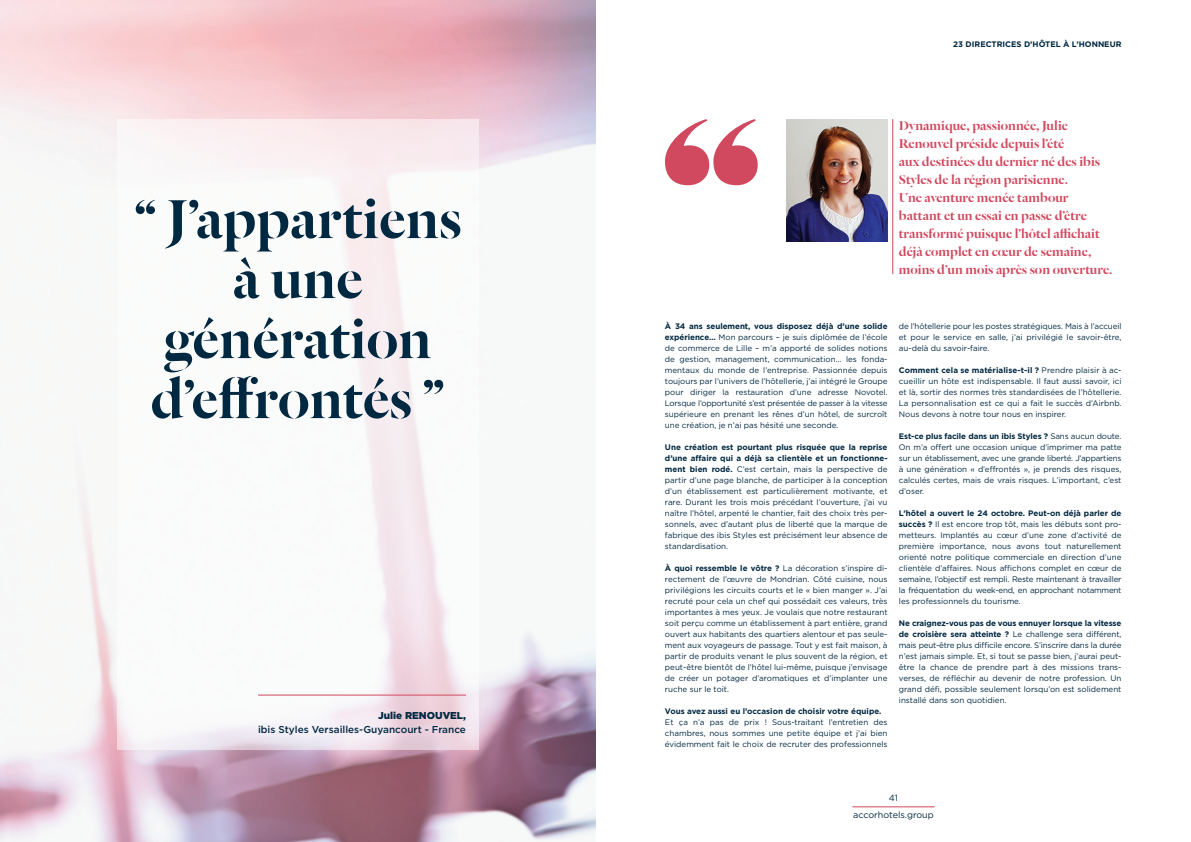
<style>
.page{position:relative;width:1191px;height:842px;background:#fff}
.page>*{position:absolute;margin:0;border:0;box-sizing:border-box;transform-origin:0 0}
.t1{font:500 60px/60px "Dala Floda";color:#002841;text-align:center}
.t2{font:500 14px/18px "Dala Floda";color:#d1495f}
.t3{font:500 10px "Gotham";color:#002841}
.t4{font:900 10px "Gotham";color:#002841}
.t5{font:9px/17px "Gotham";color:#002841;text-align:center}
.t6{font:8px/11px "Gotham";color:#002841;text-align:justify}
.t7{font:700 8px "Gotham";color:#002841}
.s1{font-weight:700}
</style>
<div class="page">
<hr style="left:852px;top:806px;width:82px;height:1px;background:#d1495f">
<img style="left:0;top:0;width:595px;height:842px">
<img style="left:786px;top:119px;width:101px;height:123px">
<svg style="left:117px;top:119px;width:362px;height:630px"></svg>
<hr style="left:892px;top:119px;width:1px;height:155px;background:#d1495f">
<svg style="left:665px;top:119px;width:92px;height:66px"></svg>
<hr style="left:258px;top:694px;width:208px;height:1px;background:#d1495f">
<h1 class="t1" style="left:134px;top:187px;width:329px">“ J’appartiens à une génération d’effrontés ”</h1>
<p class="t4" style="left:378px;top:709px;width:89px">Julie RENOUVEL,</p>
<p class="t3" style="left:258px;top:723px;width:209px">ibis Styles Versailles-Guyancourt - France</p>
<p class="t7" style="left:953px;top:39px;width:170px">23 DIRECTRICES D’HÔTEL À L’HONNEUR</p>
<p class="t2" style="left:899px;top:116px;width:215px">Dynamique, passionnée, Julie Renouvel préside depuis l’été<br>aux destinées du dernier né des ibis Styles de la région parisienne.<br>Une aventure menée tambour battant et un essai en passe d’être transformé puisque l’hôtel affichait déjà complet en cœur de semaine, moins d’un mois après son ouverture.</p>
<p class="t6" style="left:665px;top:320px;width:224px"><span class="s1">À 34 ans seulement, vous disposez déjà d’une solide expérience…</span> Mon parcours – je suis diplômée de l’école de commerce de Lille – m’a apporté de solides notions de gestion, management, communication… les fonda&shy;mentaux du monde de l’entreprise. Passionnée depuis toujours par l’univers de l’hôtellerie, j’ai intégré le Groupe pour diriger la restauration d’une adresse Novotel.<br>Lorsque l’opportunité s’est présentée de passer à la vitesse supérieure en prenant les rênes d’un hôtel, de surcroît une création, je n’ai pas hésité une seconde.</p>
<p class="t6" style="left:665px;top:441px;width:224px"><span class="s1">Une création est pourtant plus risquée que la reprise d’une affaire qui a déjà sa clientèle et un fonctionne&shy;ment bien rodé.</span> C’est certain, mais la perspective de partir d’une page blanche, de participer à la conception d’un établissement est particulièrement motivante, et rare. Durant les trois mois précédant l’ouverture, j’ai vu naître l’hôtel, arpenté le chantier, fait des choix très per&shy;sonnels, avec d’autant plus de liberté que la marque de fabrique des ibis Styles est précisément leur absence de standardisation.</p>
<p class="t6" style="left:665px;top:562px;width:224px"><span class="s1">À quoi ressemble le vôtre ?</span> La décoration s’inspire di&shy;rectement de l’œuvre de Mondrian. Côté cuisine, nous privilégions les circuits courts et le « bien manger ». J’ai recruté pour cela un chef qui possédait ces valeurs, très importantes à mes yeux. Je voulais que notre restaurant soit perçu comme un établissement à part entière, grand ouvert aux habitants des quartiers alentour et pas seule&shy;ment aux voyageurs de passage. Tout y est fait maison, à partir de produits venant le plus souvent de la région, et peut-être bientôt de l’hôtel lui-même, puisque j’envisage de créer un potager d’aromatiques et d’implanter une ruche sur le toit.</p>
<p class="t7" style="left:665px;top:706px;width:218px">Vous avez aussi eu l’occasion de choisir votre équipe.</p>
<p class="t6" style="left:665px;top:716px;width:224px">Et ça n’a pas de prix ! Sous-traitant l’entretien des chambres, nous sommes une petite équipe et j’ai bien évidemment fait le choix de recruter des professionnels</p>
<p class="t6" style="left:899px;top:320px;width:224px">de l’hôtellerie pour les postes stratégiques. Mais à l’accueil et pour le service en salle, j’ai privilégié le savoir-être, au-delà du savoir-faire.</p>
<p class="t6" style="left:899px;top:364px;width:224px"><span class="s1">Comment cela se matérialise-t-il ?</span> Prendre plaisir à ac&shy;cueillir un hôte est indispensable. Il faut aussi savoir, ici et là, sortir des normes très standardisées de l’hôtellerie.<br>La personnalisation est ce qui a fait le succès d’Airbnb.<br>Nous devons à notre tour nous en inspirer.</p>
<p class="t6" style="left:899px;top:430px;width:224px"><span class="s1">Est-ce plus facile dans un ibis Styles ?</span> Sans aucun doute.<br>On m’a offert une occasion unique d’imprimer ma patte sur un établissement, avec une grande liberté. J’appartiens à une génération « d’effrontés », je prends des risques, calculés certes, mais de vrais risques. L’important, c’est d’oser.</p>
<p class="t6" style="left:899px;top:507px;width:224px"><span class="s1">L’hôtel a ouvert le 24 octobre. Peut-on déjà parler de succès ?</span> Il est encore trop tôt, mais les débuts sont pro&shy;metteurs. Implantés au cœur d’une zone d’activité de première importance, nous avons tout naturellement orienté notre politique commerciale en direction d’une clientèle d’affaires. Nous affichons complet en cœur de semaine, l’objectif est rempli. Reste maintenant à travailler la fréquentation du week-end, en approchant notamment les professionnels du tourisme.</p>
<p class="t6" style="left:899px;top:617px;width:224px"><span class="s1">Ne craignez-vous pas de vous ennuyer lorsque la vitesse de croisière sera atteinte ?</span> Le challenge sera différent, mais peut-être plus difficile encore. S’inscrire dans la durée n’est jamais simple. Et, si tout se passe bien, j’aurai peut&shy;être la chance de prendre part à des missions trans&shy;verses, de réfléchir au devenir de notre profession. Un grand défi, possible seulement lorsqu’on est solidement installé dans son quotidien.</p>
<p class="t5" style="left:853px;top:789px;width:82px">41 accorhotels.group</p>
</div>
